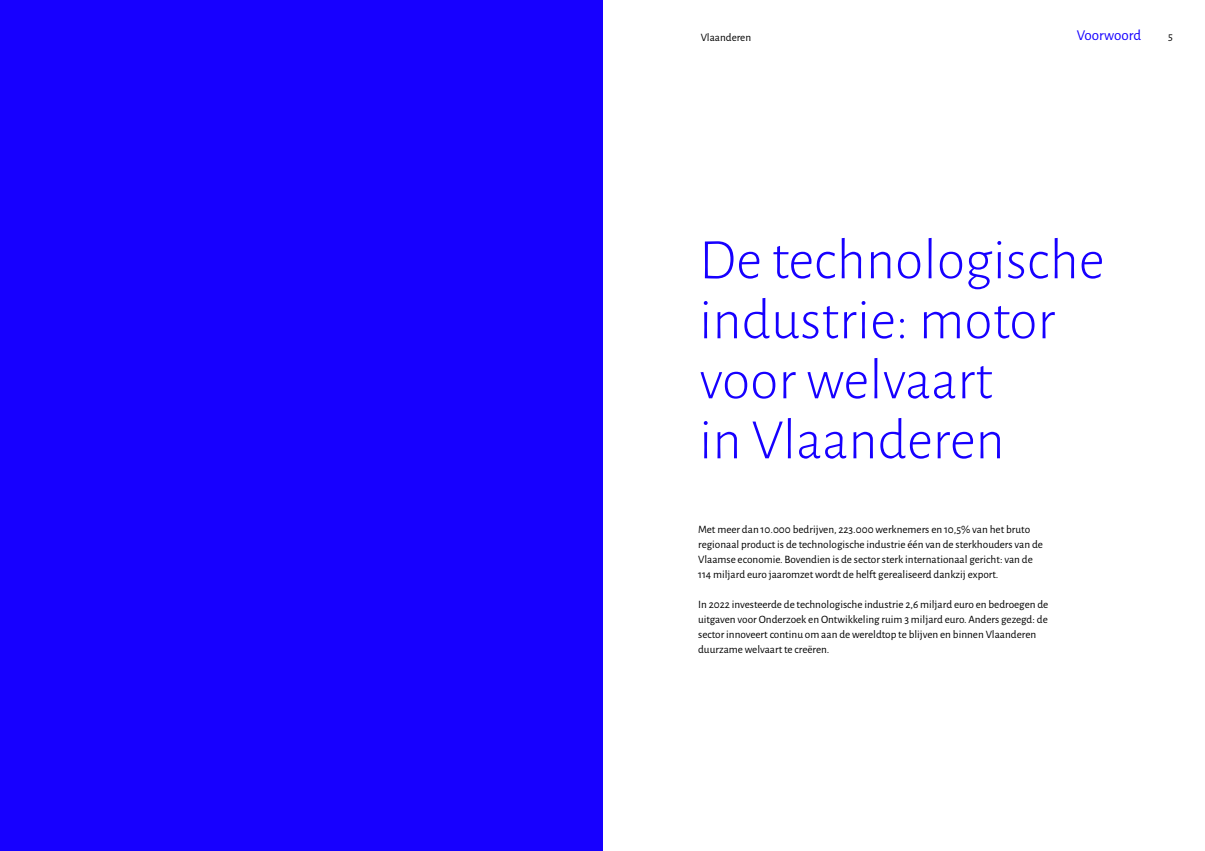
<style>
.page{position:relative;width:1205px;height:851px;background:#fff}
.page>*{position:absolute;margin:0;border:0;box-sizing:border-box;transform-origin:0 0}
.t1{font:300 57.5px/60px "Alegreya Sans";color:#1700ff}
.t2{font:15px "Alegreya Sans";color:#1700ff}
.t3{font:11.25px/15px "Alegreya Sans";color:#000}
</style>
<div class="page">
<div style="left:0;top:0;width:602px;height:850px;background:#1700ff"></div>
<p class="t3" style="left:701px;top:29px;width:52px">Vlaanderen</p>
<h2 class="t2" style="left:1076px;top:25px;width:66px">Voorwoord</h2>
<p class="t3" style="left:1168px;top:29px;width:6px">5</p>
<h1 class="t1" style="left:699px;top:228px;width:407px">De technologische industrie: motor voor welvaart<br>in Vlaanderen</h1>
<p class="t3" style="left:698px;top:521px;width:346px">Met meer dan 10.000 bedrijven, 223.000 werknemers en 10,5% van het bruto regionaal product is de technologische industrie één van de sterkhouders van de Vlaamse economie. Bovendien is de sector sterk internationaal gericht: van de 114 miljard euro jaaromzet wordt de helft gerealiseerd dankzij export.</p>
<p class="t3" style="left:698px;top:596px;width:352px">In 2022 investeerde de technologische industrie 2,6 miljard euro en bedroegen de uitgaven voor Onderzoek en Ontwikkeling ruim 3 miljard euro. Anders gezegd: de sector innoveert continu om aan de wereldtop te blijven en binnen Vlaanderen duurzame welvaart te creëren.</p>
</div>
